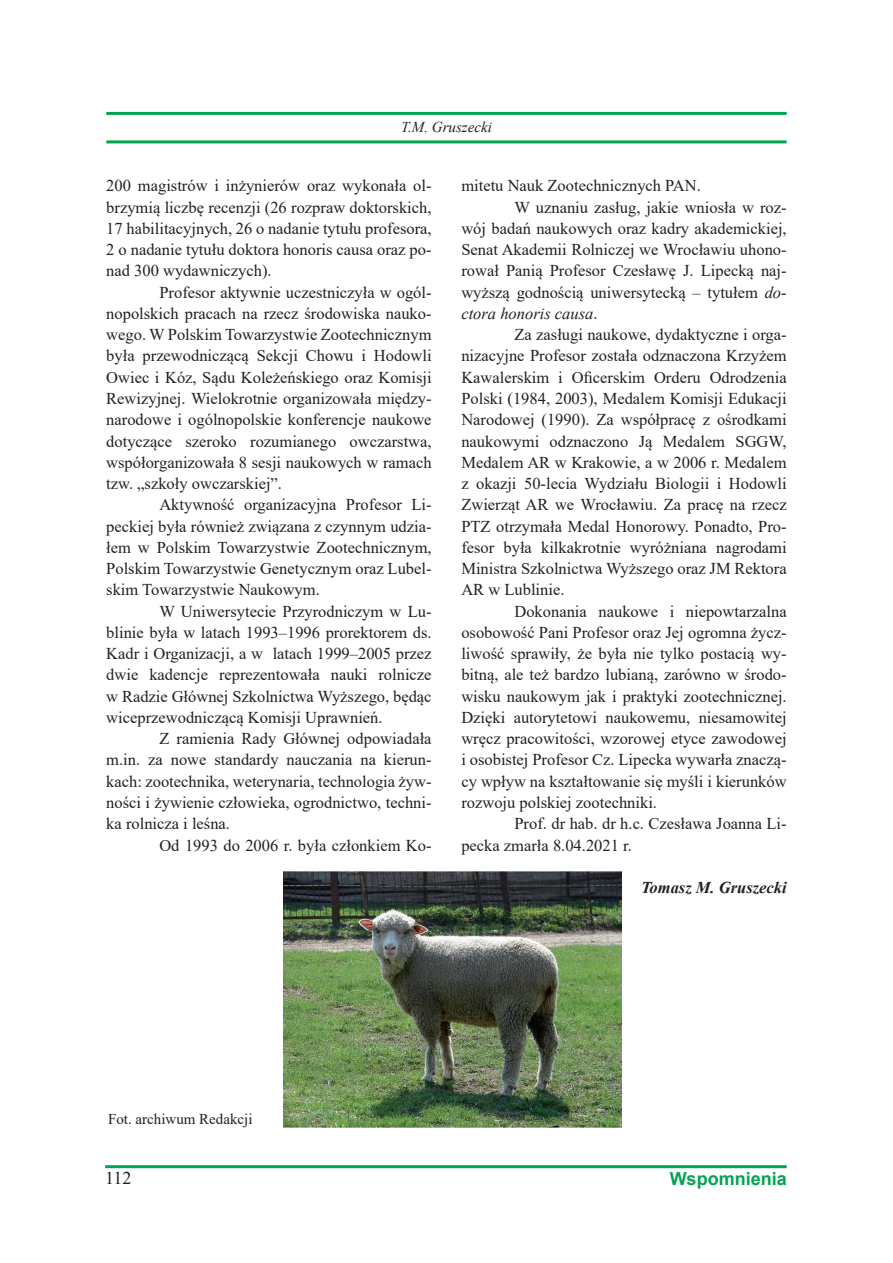
<style>
.page{position:relative;width:893px;height:1263px;background:#fff}
.page>*{position:absolute;margin:0;border:0;box-sizing:border-box;transform-origin:0 0}
.t1{font:700 18px "Arial";color:#00a54f}
.t2{font:18px "Times New Roman";color:#231f20}
.Normalny{font:16.5px/21.3px "Times New Roman";color:#231f20;text-align:justify}
.Normalny-2{font:italic 700 16.5px "Times New Roman";color:#231f20}
.t3{font:15px "Times New Roman";color:#231f20}
.t4{font:italic 15px "Times New Roman";color:#231f20}
.s1{font-style:italic}
</style>
<div class="page">
<hr style="left:106px;top:112px;width:681px;height:3px;background:#00a54f">
<hr style="left:106px;top:140px;width:681px;height:3px;background:#00a54f">
<hr style="left:105px;top:1165px;width:682px;height:3px;background:#00a54f">
<img style="left:284px;top:872px;width:337px;height:256px">
<p class="t4" style="left:401px;top:117px;width:92px">T.M. Gruszecki</p>
<p class="Normalny" style="left:106px;top:175px;width:327px">200 magistrów i inżynierów oraz wykonała ol&shy;brzymią liczbę recenzji (26 rozpraw doktorskich, 17 habilitacyjnych, 26 o nadanie tytułu profesora, 2 o nadanie tytułu doktora honoris causa oraz po&shy;nad 300 wydawniczych).</p>
<p class="Normalny" style="left:106px;top:281px;width:327px;text-indent:53px">Profesor aktywnie uczestniczyła w ogól&shy;nopolskich pracach na rzecz środowiska nauko&shy;wego. W Polskim Towarzystwie Zootechnicznym była przewodniczącą Sekcji Chowu i Hodowli Owiec i Kóz, Sądu Koleżeńskiego oraz Komisji Rewizyjnej. Wielokrotnie organizowała między&shy;narodowe i ogólnopolskie konferencje naukowe dotyczące szeroko rozumianego owczarstwa, współorganizowała 8 sesji naukowych w ramach tzw. „szkoły owczarskiej”.</p>
<p class="Normalny" style="left:106px;top:494px;width:327px;text-indent:53px">Aktywność organizacyjna Profesor Li&shy;peckiej była również związana z czynnym udzia&shy;łem w Polskim Towarzystwie Zootechnicznym, Polskim Towarzystwie Genetycznym oraz Lubel&shy;skim Towarzystwie Naukowym.</p>
<p class="Normalny" style="left:106px;top:600px;width:327px;text-indent:53px">W Uniwersytecie Przyrodniczym w Lu&shy;blinie była w latach 1993–1996 prorektorem ds.<br>Kadr i Organizacji, a w latach 1999–2005 przez dwie kadencje reprezentowała nauki rolnicze w Radzie Głównej Szkolnictwa Wyższego, będąc wiceprzewodniczącą Komisji Uprawnień.</p>
<p class="Normalny" style="left:106px;top:727px;width:327px;text-indent:53px">Z ramienia Rady Głównej odpowiadała m.in. za nowe standardy nauczania na kierun&shy;kach: zootechnika, weterynaria, technologia żyw&shy;ności i żywienie człowieka, ogrodnictwo, techni&shy;ka rolnicza i leśna.</p>
<p class="Normalny" style="left:159px;top:834px;width:274px">Od 1993 do 2006 r. była członkiem Ko-</p>
<p class="Normalny" style="left:461px;top:175px;width:241px">mitetu Nauk Zootechnicznych PAN.</p>
<p class="Normalny" style="left:461px;top:196px;width:327px;text-indent:53px">W uznaniu zasług, jakie wniosła w roz&shy;wój badań naukowych oraz kadry akademickiej, Senat Akademii Rolniczej we Wrocławiu uhono&shy;rował Panią Profesor Czesławę J. Lipecką naj&shy;wyższą godnością uniwersytecką – tytułem <span class="s1">do&shy;ctora honoris causa</span>.</p>
<p class="Normalny" style="left:461px;top:323px;width:327px;text-indent:53px">Za zasługi naukowe, dydaktyczne i orga&shy;nizacyjne Profesor została odznaczona Krzyżem Kawalerskim i Oficerskim Orderu Odrodzenia Polski (1984, 2003), Medalem Komisji Edukacji Narodowej (1990). Za współpracę z ośrodkami naukowymi odznaczono Ją Medalem SGGW, Medalem AR w Krakowie, a w 2006 r. Medalem z okazji 50-lecia Wydziału Biologii i Hodowli Zwierząt AR we Wrocławiu. Za pracę na rzecz PTZ otrzymała Medal Honorowy. Ponadto, Pro&shy;fesor była kilkakrotnie wyróżniana nagrodami Ministra Szkolnictwa Wyższego oraz JM Rektora AR w Lublinie.</p>
<p class="Normalny" style="left:461px;top:600px;width:327px;text-indent:53px">Dokonania naukowe i niepowtarzalna osobowość Pani Profesor oraz Jej ogromna życz&shy;liwość sprawiły, że była nie tylko postacią wy&shy;bitną, ale też bardzo lubianą, zarówno w środo&shy;wisku naukowym jak i praktyki zootechnicznej.<br>Dzięki autorytetowi naukowemu, niesamowitej wręcz pracowitości, wzorowej etyce zawodowej i osobistej Profesor Cz. Lipecka wywarła znaczą&shy;cy wpływ na kształtowanie się myśli i kierunków rozwoju polskiej zootechniki.</p>
<p class="Normalny" style="left:461px;top:812px;width:327px;text-indent:53px">Prof. dr hab. dr h.c. Czesława Joanna Li&shy;pecka zmarła 8.04.2021 r.</p>
<p class="Normalny-2" style="left:641px;top:876px;width:147px">Tomasz M. Gruszecki</p>
<p class="t3" style="left:108px;top:1108px;width:146px">Fot. archiwum Redakcji</p>
<p class="t2" style="left:105px;top:1165px;width:28px">112</p>
<p class="t1" style="left:670px;top:1166px;width:119px">Wspomnienia</p>
</div>
